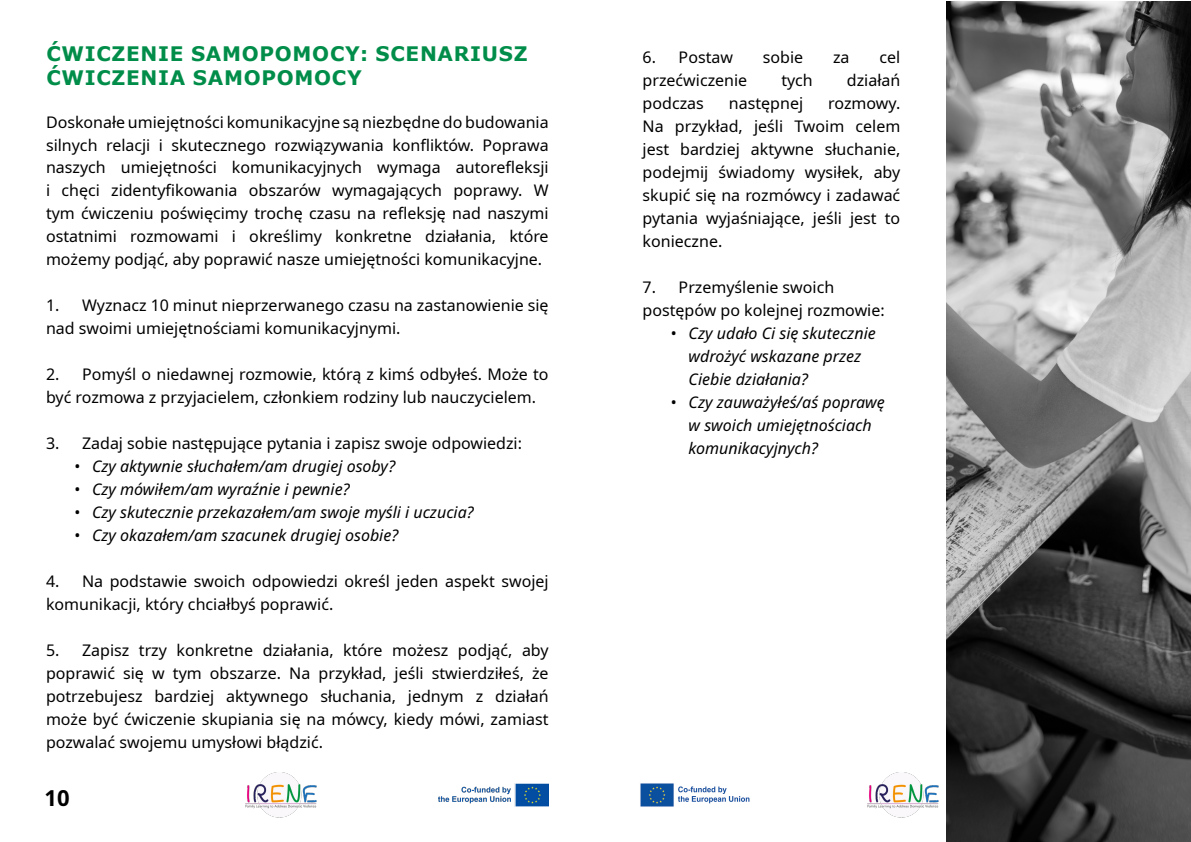
<style>
.page{position:relative;width:1191px;height:842px;background:#fff}
.page>*{position:absolute;margin:0;border:0;box-sizing:border-box;transform-origin:0 0}
.t1{font:700 22px "Noto Sans";color:#000}
.t2{font:700 20px/24px "Verdana";letter-spacing:.035em;color:#008d49}
.t3{font:16px/23px "Noto Sans";color:#000}
.t4{font:italic 16px/23px "Noto Sans";color:#000}
</style>
<div class="page">
<img style="left:245px;top:772px;width:72px;height:46px">
<img style="left:867px;top:772px;width:72px;height:46px">
<img style="left:438px;top:783px;width:110px;height:24px">
<img style="left:640px;top:783px;width:110px;height:24px">
<img style="left:946px;top:2px;width:245px;height:839px">
<p class="t2" style="left:46px;top:42px;width:483px">ĆWICZENIE SAMOPOMOCY: SCENARIUSZ<br>ĆWICZENIA SAMOPOMOCY</p>
<p class="t3" style="left:46px;top:111px;width:504px;text-align:justify">Doskonałe umiejętności komunikacyjne są niezbędne do budowania silnych relacji i skutecznego rozwiązywania konfliktów. Poprawa naszych umiejętności komunikacyjnych wymaga autorefleksji i chęci zidentyfikowania obszarów wymagających poprawy. W tym ćwiczeniu poświęcimy trochę czasu na refleksję nad naszymi ostatnimi rozmowami i określimy konkretne działania, które możemy podjąć, aby poprawić nasze umiejętności komunikacyjne.</p>
<p class="t3" style="left:46px;top:295px;width:504px">1. Wyznacz 10 minut nieprzerwanego czasu na zastanowienie się nad swoimi umiejętnościami komunikacyjnymi.</p>
<p class="t3" style="left:46px;top:364px;width:504px">2. Pomyśl o niedawnej rozmowie, którą z kimś odbyłeś. Może to być rozmowa z przyjacielem, członkiem rodziny lub nauczycielem.</p>
<p class="t3" style="left:46px;top:433px;width:477px">3. Zadaj sobie następujące pytania i zapisz swoje odpowiedzi:</p>
<p class="t4" style="left:74px;top:455px;width:323px">• Czy aktywnie słuchałem/am drugiej osoby?</p>
<p class="t4" style="left:74px;top:478px;width:277px">• Czy mówiłem/am wyraźnie i pewnie?</p>
<p class="t4" style="left:74px;top:501px;width:401px">• Czy skutecznie przekazałem/am swoje myśli i uczucia?</p>
<p class="t4" style="left:74px;top:524px;width:326px">• Czy okazałem/am szacunek drugiej osobie?</p>
<p class="t3" style="left:46px;top:570px;width:504px">4. Na podstawie swoich odpowiedzi określ jeden aspekt swojej komunikacji, który chciałbyś poprawić.</p>
<p class="t3" style="left:46px;top:639px;width:504px;text-align:justify">5. Zapisz trzy konkretne działania, które możesz podjąć, aby poprawić się w tym obszarze. Na przykład, jeśli stwierdziłeś, że potrzebujesz bardziej aktywnego słuchania, jednym z działań może być ćwiczenie skupiania się na mówcy, kiedy mówi, zamiast pozwalać swojemu umysłowi błądzić.</p>
<h1 class="t1" style="left:44px;top:782px;width:27px">10</h1>
<p class="t3" style="left:642px;top:46px;width:92px">6. Postaw</p>
<p class="t3" style="left:763px;top:46px;width:42px">sobie</p>
<p class="t3" style="left:833px;top:46px;width:18px">za</p>
<p class="t3" style="left:879px;top:46px;width:22px">cel</p>
<p class="t3" style="left:642px;top:69px;width:106px">przećwiczenie</p>
<p class="t3" style="left:781px;top:69px;width:33px">tych</p>
<p class="t3" style="left:847px;top:69px;width:55px">działań</p>
<p class="t3" style="left:642px;top:92px;width:63px">podczas</p>
<p class="t3" style="left:729px;top:92px;width:76px">następnej</p>
<p class="t3" style="left:642px;top:92px;width:259px;text-align:justify;text-indent:186px">rozmowy.<br>Na przykład, jeśli Twoim celem jest bardziej aktywne słuchanie, podejmij świadomy wysiłek, aby skupić się na rozmówcy i zadawać pytania wyjaśniające, jeśli jest to konieczne.</p>
<p class="t3" style="left:642px;top:276px;width:243px">7. Przemyślenie swoich postępów po kolejnej rozmowie:</p>
<p class="t4" style="left:688px;top:322px;width:189px;text-indent:-18px">• Czy udało Ci się skutecznie wdrożyć wskazane przez<br>Ciebie działania?</p>
<p class="t4" style="left:688px;top:391px;width:197px;text-indent:-18px">• Czy zauważyłeś/aś poprawę w swoich umiejętnościach komunikacyjnych?</p>
</div>
